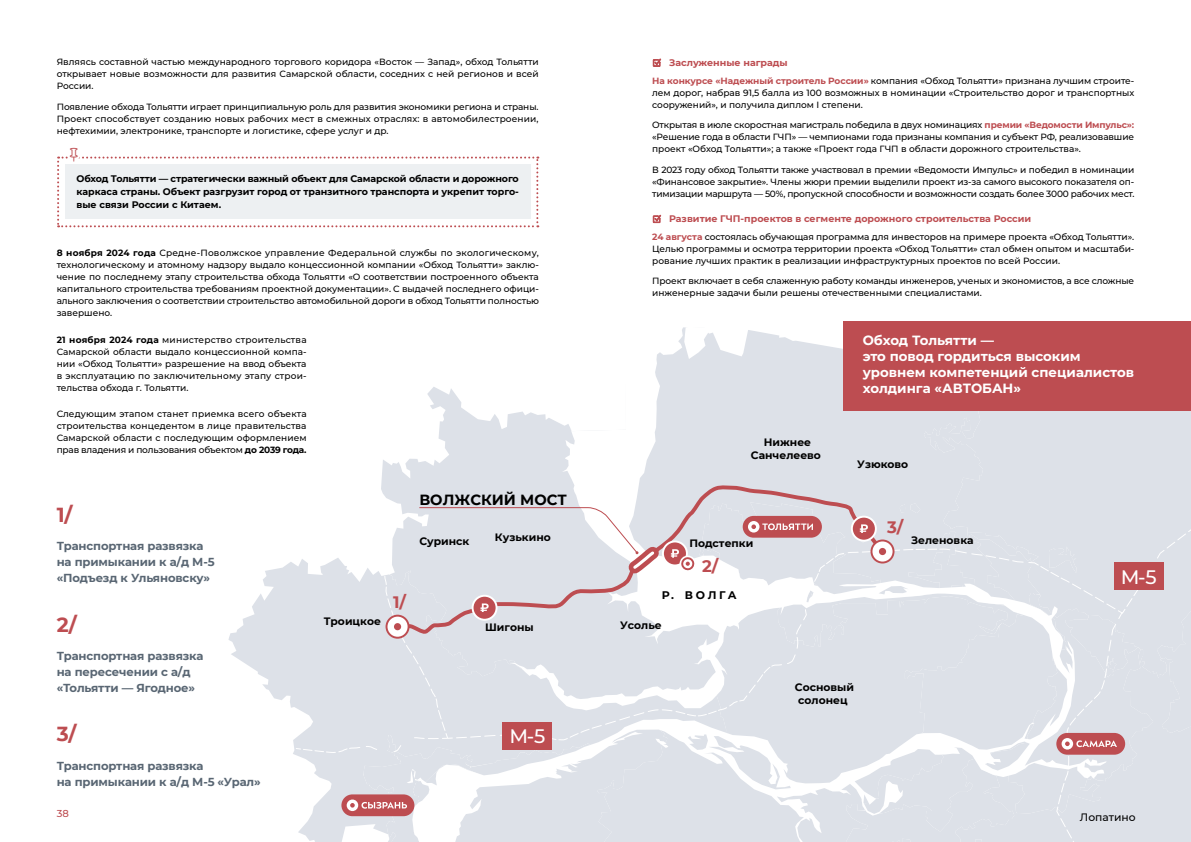
<style>
.page{position:relative;width:1191px;height:842px;background:#fff}
.page>*{position:absolute;margin:0;border:0;box-sizing:border-box;transform-origin:0 0}
.t1{font:700 20.3px "Montserrat";color:#bd4d51}
.t2{font:500 19.5px "Montserrat";color:#fff}
.t3{font:700 16.6px "Montserrat";color:#bd4d51}
.t4{font:700 14.7px "Montserrat";color:#000}
.t5{font:700 13.3px/16px "Montserrat";color:#fff}
.t6{font:700 11.6px/15.9px "Montserrat";letter-spacing:-.01em;color:#596673}
.t7{font:700 11px "Montserrat";letter-spacing:.235em;color:#000}
.t8{font:700 10.7px/12.9px "Montserrat";color:#000;text-align:center}
.t9{font:500 10.7px "Montserrat";color:#000}
.t10{font:500 10px "Montserrat";color:#bd4d51}
.t11{font:700 9.5px/13px "Montserrat";letter-spacing:-.005em;color:#000;text-align:justify}
.t12{font:700 9.5px "Montserrat";color:#bd4d51}
.t13{font:500 9px/12px "Montserrat";color:#000;text-align:justify}
.s1{font-weight:700}
.s2{font-weight:700;color:#bd4d51}
</style>
<div class="page">
<svg style="left:228px;top:562px;width:67px;height:193px"></svg>
<svg style="left:381px;top:327px;width:658px;height:515px;fill:#dde1e8"></svg>
<div style="left:820px;top:327px;width:371px;height:287px;background:#dde1e8"></div>
<svg style="left:1039px;top:559px;width:152px;height:283px;background:#ddd9e0"></svg>
<svg style="left:295px;top:481px;width:722px;height:361px"></svg>
<div style="left:843px;top:321px;width:348px;height:90px;background:#bd4d51"></div>
<svg style="left:57px;top:156px;width:481px;height:71px"></svg>
<p class="t13" style="left:57px;top:56px;width:483px">Являясь составной частью международного торгового коридора «Восток — Запад», обход Тольятти открывает новые возможности для развития Самарской области, соседних с ней регионов и всей России.</p>
<p class="t13" style="left:57px;top:100px;width:483px">Появление обхода Тольятти играет принципиальную роль для развития экономики региона и страны.<br>Проект способствует созданию новых рабочих мест в смежных отраслях: в автомобилестроении, нефтехимии, электронике, транспорте и логистике, сфере услуг и др.</p>
<p class="t11" style="left:77px;top:172px;width:444px">Обход Тольятти — стратегически важный объект для Самарской области и дорожного каркаса страны. Объект разгрузит город от транзитного транспорта и укрепит торго&shy;вые связи России с Китаем.</p>
<p class="t13" style="left:57px;top:246px;width:484px"><span class="s1">8 ноября 2024 года</span> Средне-Поволжское управление Федеральной службы по экологическому, технологическому и атомному надзору выдало концессионной компании «Обход Тольятти» заклю&shy;чение по последнему этапу строительства обхода Тольятти «О соответствии построенного объекта капитального строительства требованиям проектной документации». С выдачей последнего офици&shy;ального заключения о соответствии строительство автомобильной дороги в обход Тольятти полностью завершено.</p>
<p class="t13" style="left:57px;top:333px;width:251px"><span class="s1">21 ноября 2024 года</span> министерство строительства Самарской области выдало концессионной компа&shy;нии «Обход Тольятти» разрешение на ввод объекта в эксплуатацию по заключительному этапу строи&shy;тельства обхода г. Тольятти.</p>
<p class="t13" style="left:57px;top:407px;width:251px">Следующим этапом станет приемка всего объекта строительства концедентом в лице правительства Самарской области с последующим оформлением прав владения и пользования объектом <span class="s1">до 2039 года.</span></p>
<p class="t12" style="left:669px;top:56px;width:120px">Заслуженные награды</p>
<p class="t13" style="left:652px;top:74px;width:483px"><span class="s2">На конкурсе «Надежный строитель России»</span> компания «Обход Тольятти» признана лучшим строите&shy;лем дорог, набрав 91,5 балла из 100 возможных в номинации «Строительство дорог и транспортных сооружений», и получила диплом I степени.</p>
<p class="t13" style="left:652px;top:118px;width:483px">Открытая в июле скоростная магистраль победила в двух номинациях <span class="s2">премии «Ведомости Импульс»: </span>«Решение года в области ГЧП» — чемпионами года признаны компания и субъект РФ, реализовавшие проект «Обход Тольятти»; а также «Проект года ГЧП в области дорожного строительства».</p>
<p class="t13" style="left:652px;top:163px;width:483px">В 2023 году обход Тольятти также участвовал в премии «Ведомости Импульс» и победил в номинации «Финансовое закрытие». Члены жюри премии выделили проект из-за самого высокого показателя оп&shy;тимизации маршрута — 50%, пропускной способности и возможности создать более 3000 рабочих мест.</p>
<p class="t12" style="left:669px;top:212px;width:363px">Развитие ГЧП-проектов в сегменте дорожного строительства России</p>
<p class="t13" style="left:652px;top:230px;width:483px"><span class="s2">24 августа</span> состоялась обучающая программа для инвесторов на примере проекта «Обход Тольятти».<br>Целью программы и осмотра территории проекта «Обход Тольятти» стал обмен опытом и масштаби&shy;рование лучших практик в реализации инфраструктурных проектов по всей России.</p>
<p class="t13" style="left:652px;top:275px;width:483px">Проект включает в себя слаженную работу команды инженеров, ученых и экономистов, а все сложные инженерные задачи были решены отечественными специалистами.</p>
<h3 class="t5" style="left:862px;top:332px;width:273px">Обход Тольятти —<br>это повод гордиться высоким уровнем компетенций специалистов холдинга «АВТОБАН»</h3>
<p class="t8" style="left:751px;top:435px;width:71px">Нижнее<br>Санчелеево</p>
<p class="t8" style="left:857px;top:457px;width:53px">Узюково</p>
<h1 class="t1" style="left:57px;top:500px;width:17px">1/</h1>
<p class="t6" style="left:57px;top:537px;width:159px">Транспортная развязка на примыкании к а/д М-5 «Подъезд к Ульяновску»</p>
<h1 class="t1" style="left:57px;top:610px;width:21px">2/</h1>
<p class="t6" style="left:57px;top:647px;width:148px">Транспортная развязка на пересечении с а/д «Тольятти — Ягодное»</p>
<h1 class="t1" style="left:57px;top:719px;width:21px">3/</h1>
<p class="t6" style="left:57px;top:757px;width:205px">Транспортная развязка<br>на примыкании к а/д М-5 «Урал»</p>
<p class="t10" style="left:57px;top:807px;width:14px">38</p>
<p class="t8" style="left:324px;top:615px;width:59px">Троицкое</p>
<h3 class="t3" style="left:393px;top:590px;width:14px">1/</h3>
<h3 class="t4" style="left:419px;top:490px;width:149px">ВОЛЖСКИЙ МОСТ</h3>
<p class="t8" style="left:419px;top:534px;width:52px">Суринск</p>
<h3 class="t3" style="left:887px;top:516px;width:18px">3/</h3>
<p class="t8" style="left:495px;top:530px;width:57px">Кузькино</p>
<p class="t8" style="left:911px;top:533px;width:64px">Зеленовка</p>
<p class="t8" style="left:689px;top:536px;width:66px">Подстепки</p>
<h3 class="t3" style="left:702px;top:554px;width:18px">2/</h3>
<p class="t7" style="left:662px;top:588px;width:76px">Р. ВОЛГА</p>
<p class="t8" style="left:485px;top:621px;width:50px">Шигоны</p>
<p class="t8" style="left:620px;top:619px;width:43px">Усолье</p>
<h2 class="t2" style="left:509px;top:723px;width:37px">М-5</h2>
<p class="t8" style="left:795px;top:680px;width:61px">Сосновый солонец</p>
<h2 class="t2" style="left:1120px;top:563px;width:38px">М-5</h2>
<p class="t9" style="left:1079px;top:810px;width:57px">Лопатино</p>
</div>
